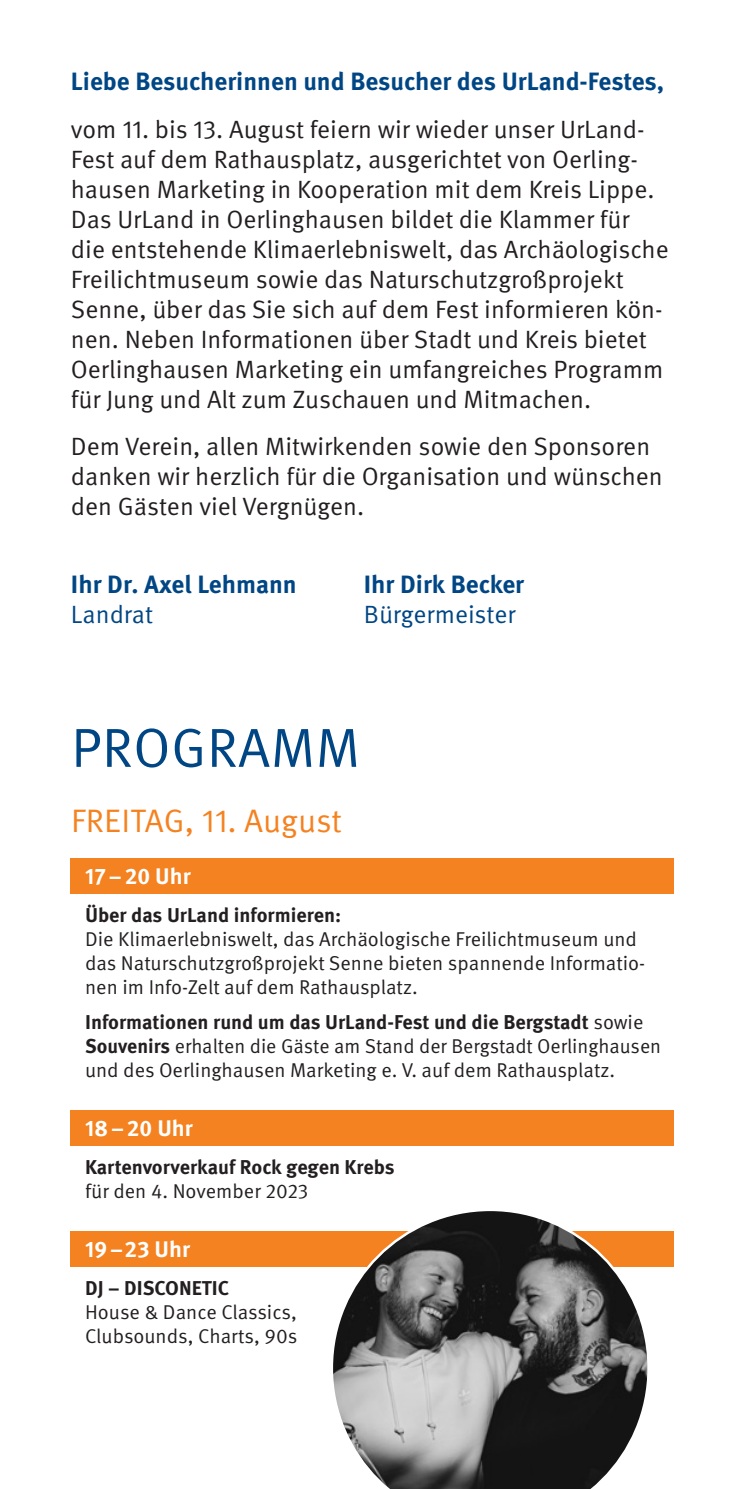
<style>
.page{position:relative;width:745px;height:1489px;background:#fff}
.page>*{position:absolute;margin:0;border:0;box-sizing:border-box;transform-origin:0 0}
.t1{font:55px "Meta Pro";letter-spacing:.01em;color:#004684}
.t2{font:32.5px "Meta Pro";color:#f58220}
.t3{font:25px/30px "Meta Pro";color:#231f20}
.t4{font:700 25px "Meta Pro";color:#004684}
.t5{font:25px "Meta Pro";color:#004684}
.t6{font:700 22.5px "Meta Pro";color:#fff}
.t7{font:20px/24px "Meta Pro";color:#231f20}
.t8{font:700 20px "Meta Pro";color:#231f20}
.s1{font-weight:700}
</style>
<div class="page">
<div style="left:71px;top:858px;width:602px;height:35px;background:#f58220"></div>
<div style="left:71px;top:1110px;width:602px;height:35px;background:#f58220"></div>
<div style="left:71px;top:1230px;width:602px;height:36px;background:#f58220"></div>
<svg style="left:330px;top:1211px;width:319px;height:277px"></svg>
<p class="t4" style="left:71px;top:65px;width:594px">Liebe Besucherinnen und Besucher des UrLand-Festes,</p>
<p class="t3" style="left:71px;top:114px;width:599px">vom 11. bis 13. August feiern wir wieder unser UrLand-Fest auf dem Rathausplatz, ausgerichtet von Oerling&shy;hausen Marketing in Kooperation mit dem Kreis Lippe.<br>Das UrLand in Oerlinghausen bildet die Klammer für die entstehende Klimaerlebniswelt, das Archäologische Freilichtmuseum sowie das Naturschutzgroßprojekt Senne, über das Sie sich auf dem Fest informieren kön&shy;nen. Neben Informationen über Stadt und Kreis bietet Oerlinghausen Marketing ein umfangreiches Programm für Jung und Alt zum Zuschauen und Mitmachen.</p>
<p class="t3" style="left:71px;top:432px;width:593px">Dem Verein, allen Mitwirkenden sowie den Sponsoren danken wir herzlich für die Organisation und wünschen den Gästen viel Vergnügen.</p>
<p class="t4" style="left:71px;top:568px;width:227px">Ihr Dr. Axel Lehmann</p>
<p class="t4" style="left:363px;top:568px;width:162px">Ihr Dirk Becker</p>
<p class="t5" style="left:71px;top:599px;width:84px">Landrat</p>
<p class="t5" style="left:363px;top:599px;width:153px">Bürgermeister</p>
<h1 class="t1" style="left:71px;top:714px;width:290px">PROGRAMM</h1>
<h2 class="t2" style="left:71px;top:800px;width:272px">FREITAG, 11. August</h2>
<p class="t6" style="left:85px;top:861px;width:107px">17–20 Uhr</p>
<p class="t8" style="left:85px;top:902px;width:257px">Über das UrLand informieren:</p>
<p class="t7" style="left:85px;top:927px;width:561px">Die Klimaerlebniswelt, das Archäologische Freilichtmuseum und das Naturschutzgroßprojekt Senne bieten spannende Informatio&shy;nen im Info-Zelt auf dem Rathausplatz.</p>
<p class="t7" style="left:85px;top:1010px;width:577px"><span class="s1">Informationen rund um das UrLand-Fest und die Bergstadt</span> sowie<br><span class="s1">Souvenirs</span> erhalten die Gäste am Stand der Bergstadt Oerlinghausen und des Oerlinghausen Marketing e. V. auf dem Rathausplatz.</p>
<p class="t6" style="left:85px;top:1113px;width:109px">18–20 Uhr</p>
<p class="t8" style="left:85px;top:1154px;width:311px">Kartenvorverkauf Rock gegen Krebs</p>
<p class="t7" style="left:85px;top:1179px;width:224px">für den 4. November 2023</p>
<p class="t6" style="left:85px;top:1234px;width:106px">19–23 Uhr</p>
<p class="t8" style="left:85px;top:1275px;width:146px">DJ – DISCONETIC</p>
<p class="t7" style="left:85px;top:1300px;width:214px">House &amp; Dance Classics,<br>Clubsounds, Charts, 90s</p>
</div>
